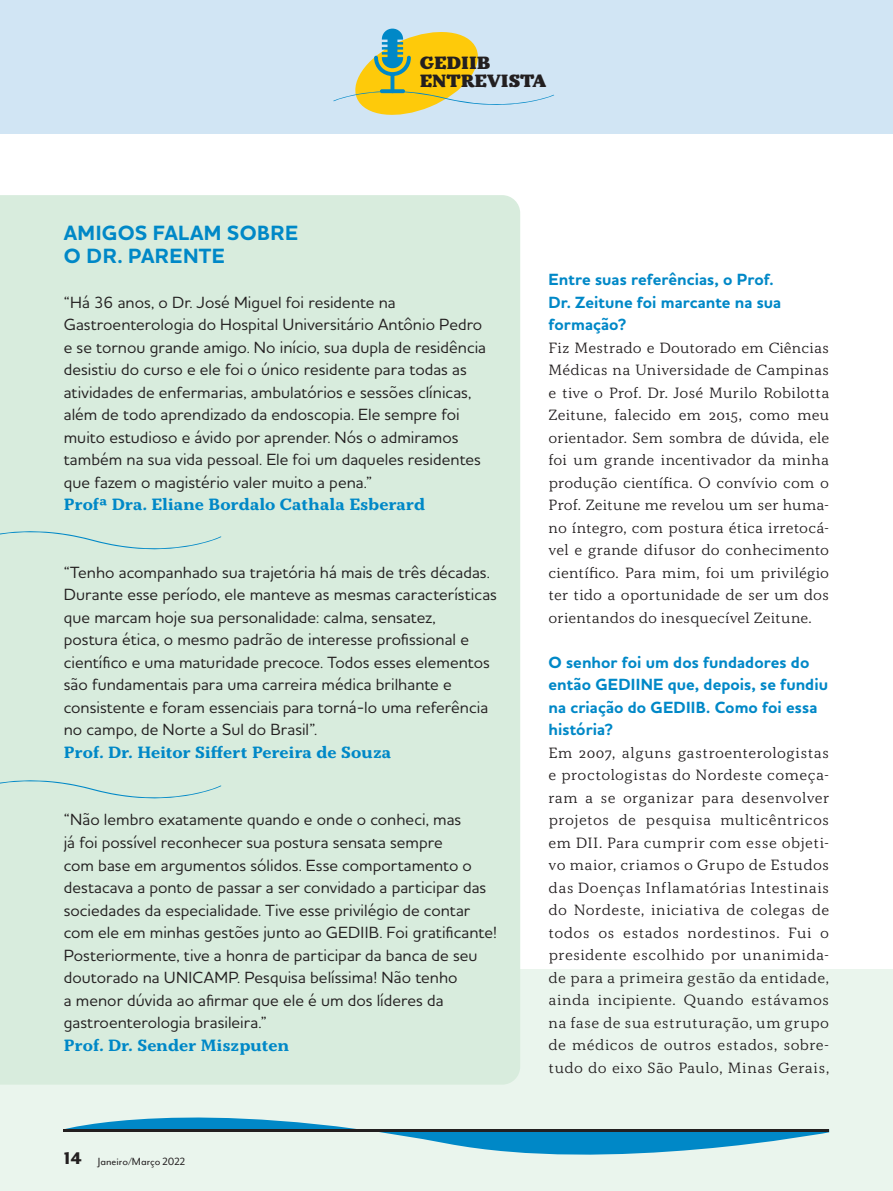
<style>
.page{position:relative;width:893px;height:1191px;background:#fff}
.page>*{position:absolute;margin:0;border:0;box-sizing:border-box;transform-origin:0 0}
.t1{font:700 21px/22.5px "Houschka Pro";letter-spacing:.015em;color:#0088c7}
.t2{font:900 18px/18px "Kopius";color:#231f20}
.t3{font:500 16.5px/22.5px "Houschka Pro";color:#231f20}
.t4{font:700 16.5px/22.5px "Houschka Pro";letter-spacing:.005em;color:#0088c7}
.t5{font:700 16.5px "Kopius";letter-spacing:.01em;color:#0088c7}
.t6{font:15px/22.5px "Kopius";letter-spacing:.02em;color:#231f20;text-align:justify}
.t7{font:12px "Mr Eaves Mod OT";color:#231f20}
.s1{font-weight:800;font-size:19.5px}
</style>
<div class="page">
<div style="left:0;top:969px;width:893px;height:222px;background:#eaf5ed"></div>
<div style="left:0;top:0;width:893px;height:133px;background:#d1e5f4"></div>
<svg style="left:333px;top:28px;width:221px;height:87px"></svg>
<svg style="left:65px;top:1117px;width:764px;height:38px"></svg>
<hr style="left:64px;top:1129px;width:765px;height:3px;background:#231f20">
<div style="left:0;top:195px;width:520px;height:889px;background:#d8ecdd"></div>
<svg style="left:0;top:530px;width:222px;height:20px;background:#cde7db"></svg>
<svg style="left:0;top:779px;width:222px;height:20px;background:#cde7db"></svg>
<p class="t2" style="left:420px;top:54px;width:128px">GEDIIB<br>ENTREVISTA</p>
<p class="t1" style="left:64px;top:222px;width:236px">AMIGOS FALAM SOBRE<br>O DR. PARENTE</p>
<p class="t3" style="left:64px;top:290px;width:424px">“Há 36 anos, o Dr. José Miguel foi residente na Gastroenterologia do Hospital Universitário Antônio Pedro e se tornou grande amigo. No início, sua dupla de residência desistiu do curso e ele foi o único residente para todas as atividades de enfermarias, ambulatórios e sessões clínicas, além de todo aprendizado da endoscopia. Ele sempre foi muito estudioso e ávido por aprender. Nós o admiramos também na sua vida pessoal. Ele foi um daqueles residentes que fazem o magistério valer muito a pena.”</p>
<p class="t5" style="left:64px;top:494px;width:363px">Profª Dra. Eliane Bordalo Cathala Esberard</p>
<p class="t3" style="left:64px;top:560px;width:435px">“Tenho acompanhado sua trajetória há mais de três décadas.<br>Durante esse período, ele manteve as mesmas características que marcam hoje sua personalidade: calma, sensatez,<br>postura ética, o mesmo padrão de interesse profissional e científico e uma maturidade precoce. Todos esses elementos são fundamentais para uma carreira médica brilhante e consistente e foram essenciais para torná-lo uma referência no campo, de Norte a Sul do Brasil”.</p>
<p class="t5" style="left:64px;top:742px;width:329px">Prof. Dr. Heitor Siffert Pereira de Souza</p>
<p class="t3" style="left:64px;top:808px;width:435px">“Não lembro exatamente quando e onde o conheci, mas<br>já foi possível reconhecer sua postura sensata sempre<br>com base em argumentos sólidos. Esse comportamento o destacava a ponto de passar a ser convidado a participar das sociedades da especialidade. Tive esse privilégio de contar com ele em minhas gestões junto ao GEDIIB. Foi gratificante!<br>Posteriormente, tive a honra de participar da banca de seu doutorado na UNICAMP. Pesquisa belíssima! Não tenho<br>a menor dúvida ao afirmar que ele é um dos líderes da gastroenterologia brasileira.”</p>
<p class="t5" style="left:64px;top:1034px;width:227px">Prof. Dr. Sender Miszputen</p>
<p class="t7" style="left:64px;top:1154px;width:123px"><span class="s1">14</span> Janeiro/Março 2022</p>
<p class="t4" style="left:549px;top:269px;width:234px">Entre suas referências, o Prof.<br>Dr. Zeitune foi marcante na sua formação?</p>
<p class="t6" style="left:549px;top:336px;width:282px">Fiz Mestrado e Doutorado em Ciências Médicas na Universidade de Campinas e tive o Prof. Dr. José Murilo Robilotta Zeitune, falecido em 2015, como meu orientador. Sem sombra de dúvida, ele foi um grande incentivador da minha produção científica. O convívio com o Prof. Zeitune me revelou um ser huma&shy;no íntegro, com postura ética irretocá&shy;vel e grande difusor do conhecimento científico. Para mim, foi um privilégio ter tido a oportunidade de ser um dos orientandos do inesquecível Zeitune.</p>
<p class="t4" style="left:549px;top:651px;width:281px">O senhor foi um dos fundadores do então GEDIINE que, depois, se fundiu na criação do GEDIIB. Como foi essa história?</p>
<p class="t6" style="left:549px;top:741px;width:282px">Em 2007, alguns gastroenterologistas e proctologistas do Nordeste começa&shy;ram a se organizar para desenvolver projetos de pesquisa multicêntricos em DII. Para cumprir com esse objeti&shy;vo maior, criamos o Grupo de Estudos das Doenças Inflamatórias Intestinais do Nordeste, iniciativa de colegas de todos os estados nordestinos. Fui o presidente escolhido por unanimida&shy;de para a primeira gestão da entidade, ainda incipiente. Quando estávamos na fase de sua estruturação, um grupo de médicos de outros estados, sobre&shy;tudo do eixo São Paulo, Minas Gerais,</p>
</div>
